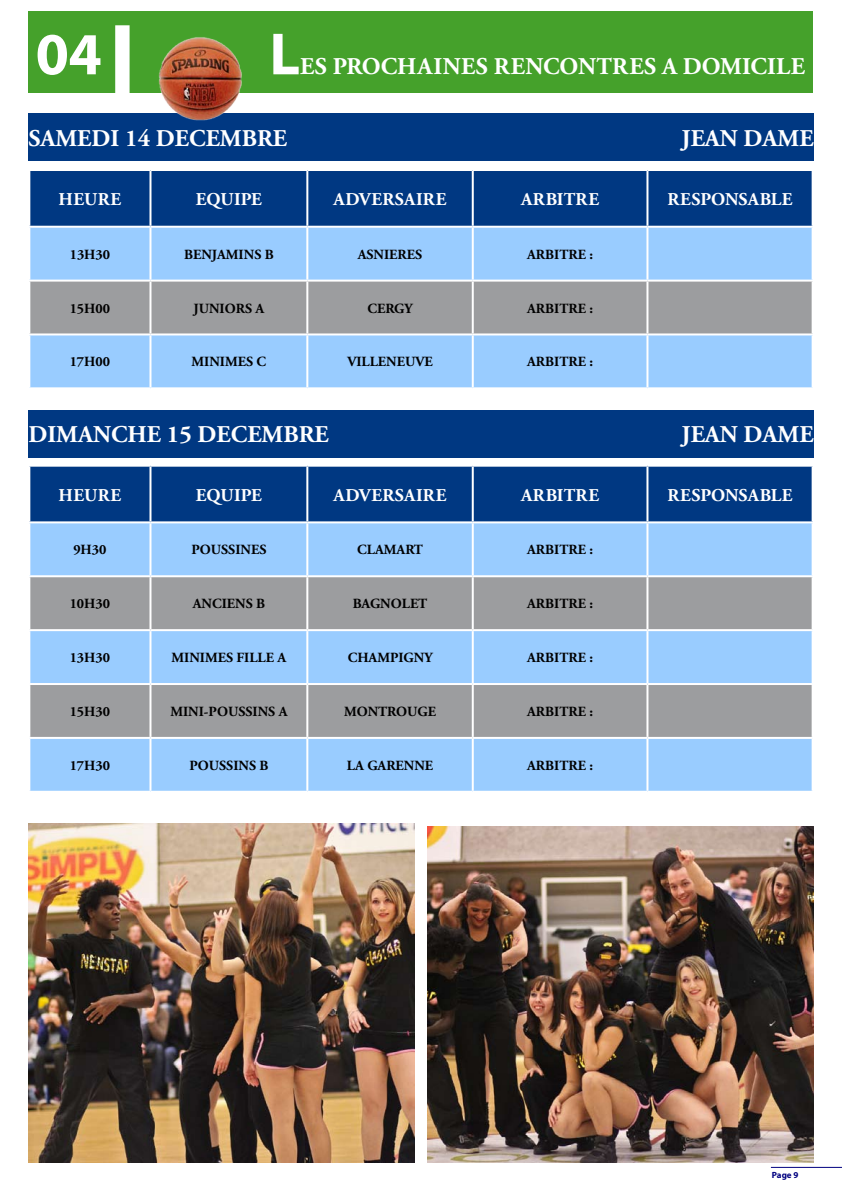
<style>
.page{position:relative;width:842px;height:1191px;background:#fff}
.page>*{position:absolute;margin:0;border:0;box-sizing:border-box;transform-origin:0 0}
.t1{font:700 60px "Myriad Pro";color:#fff}
.t2{font:700 24px "Adobe Garamond Pro";color:#fff}
.t3{font:700 18px "Adobe Garamond Pro";letter-spacing:.005em;color:#fff}
.t4{font:700 14px "Adobe Garamond Pro";color:#000}
.t5{font:700 9px "Myriad Pro";color:#000080}
</style>
<div class="page">
<hr style="left:771px;top:1166px;width:71px;height:1px;background:#000080">
<div style="left:29px;top:12px;width:784px;height:81px;background:#45a12b"></div>
<div style="left:115px;top:25px;width:15px;height:68px;border:8px solid #fff"></div>
<div style="left:28px;top:113px;width:786px;height:47px;background:#003882"></div>
<div style="left:30px;top:171px;width:782px;height:55px;background:#003882"></div>
<div style="left:30px;top:228px;width:782px;height:159px;background:#9cf"></div>
<div style="left:30px;top:281px;width:782px;height:52px;background:#9c9d9f"></div>
<hr style="left:149px;top:171px;width:2px;height:55px;background:#fff">
<hr style="left:306px;top:171px;width:2px;height:55px;background:#fff">
<hr style="left:472px;top:171px;width:2px;height:55px;background:#fff">
<hr style="left:646px;top:171px;width:2px;height:55px;background:#fff">
<hr style="left:149px;top:228px;width:2px;height:51px;background:#fff">
<hr style="left:306px;top:228px;width:2px;height:51px;background:#fff">
<hr style="left:472px;top:228px;width:2px;height:51px;background:#fff">
<hr style="left:646px;top:228px;width:2px;height:51px;background:#fff">
<hr style="left:28px;top:279px;width:122px;height:2px;background:#fff">
<hr style="left:150px;top:279px;width:157px;height:2px;background:#fff">
<hr style="left:149px;top:281px;width:2px;height:52px;background:#fff">
<hr style="left:307px;top:279px;width:166px;height:2px;background:#fff">
<hr style="left:306px;top:281px;width:2px;height:52px;background:#fff">
<hr style="left:473px;top:279px;width:174px;height:2px;background:#fff">
<hr style="left:472px;top:281px;width:2px;height:52px;background:#fff">
<hr style="left:647px;top:279px;width:167px;height:2px;background:#fff">
<hr style="left:646px;top:281px;width:2px;height:52px;background:#fff">
<hr style="left:28px;top:333px;width:122px;height:2px;background:#fff">
<hr style="left:150px;top:333px;width:157px;height:2px;background:#fff">
<hr style="left:149px;top:335px;width:2px;height:52px;background:#fff">
<hr style="left:307px;top:333px;width:166px;height:2px;background:#fff">
<hr style="left:306px;top:335px;width:2px;height:52px;background:#fff">
<hr style="left:473px;top:333px;width:174px;height:2px;background:#fff">
<hr style="left:472px;top:335px;width:2px;height:52px;background:#fff">
<hr style="left:647px;top:333px;width:167px;height:2px;background:#fff">
<hr style="left:646px;top:335px;width:2px;height:52px;background:#fff">
<div style="left:28px;top:410px;width:786px;height:47px;background:#003882"></div>
<div style="left:30px;top:467px;width:782px;height:54px;background:#003882"></div>
<div style="left:30px;top:523px;width:782px;height:267px;background:#9cf"></div>
<svg style="left:30px;top:577px;width:782px;height:160px;background:#9badbf"></svg>
<hr style="left:149px;top:467px;width:2px;height:54px;background:#fff">
<hr style="left:306px;top:467px;width:2px;height:54px;background:#fff">
<hr style="left:472px;top:467px;width:2px;height:54px;background:#fff">
<hr style="left:646px;top:467px;width:2px;height:54px;background:#fff">
<hr style="left:149px;top:523px;width:2px;height:52px;background:#fff">
<hr style="left:306px;top:523px;width:2px;height:52px;background:#fff">
<hr style="left:472px;top:523px;width:2px;height:52px;background:#fff">
<hr style="left:646px;top:523px;width:2px;height:52px;background:#fff">
<hr style="left:28px;top:575px;width:122px;height:2px;background:#fff">
<hr style="left:150px;top:575px;width:157px;height:2px;background:#fff">
<hr style="left:149px;top:577px;width:2px;height:52px;background:#fff">
<hr style="left:307px;top:575px;width:166px;height:2px;background:#fff">
<hr style="left:306px;top:577px;width:2px;height:52px;background:#fff">
<hr style="left:473px;top:575px;width:174px;height:2px;background:#fff">
<hr style="left:472px;top:577px;width:2px;height:52px;background:#fff">
<hr style="left:647px;top:575px;width:167px;height:2px;background:#fff">
<hr style="left:646px;top:577px;width:2px;height:52px;background:#fff">
<hr style="left:28px;top:629px;width:122px;height:2px;background:#fff">
<hr style="left:150px;top:629px;width:157px;height:2px;background:#fff">
<hr style="left:149px;top:631px;width:2px;height:52px;background:#fff">
<hr style="left:307px;top:629px;width:166px;height:2px;background:#fff">
<hr style="left:306px;top:631px;width:2px;height:52px;background:#fff">
<hr style="left:473px;top:629px;width:174px;height:2px;background:#fff">
<hr style="left:472px;top:631px;width:2px;height:52px;background:#fff">
<hr style="left:647px;top:629px;width:167px;height:2px;background:#fff">
<hr style="left:646px;top:631px;width:2px;height:52px;background:#fff">
<hr style="left:28px;top:683px;width:122px;height:2px;background:#fff">
<hr style="left:150px;top:683px;width:157px;height:2px;background:#fff">
<hr style="left:149px;top:685px;width:2px;height:52px;background:#fff">
<hr style="left:307px;top:683px;width:166px;height:2px;background:#fff">
<hr style="left:306px;top:685px;width:2px;height:52px;background:#fff">
<hr style="left:473px;top:683px;width:174px;height:2px;background:#fff">
<hr style="left:472px;top:685px;width:2px;height:52px;background:#fff">
<hr style="left:647px;top:683px;width:167px;height:2px;background:#fff">
<hr style="left:646px;top:685px;width:2px;height:52px;background:#fff">
<hr style="left:28px;top:737px;width:122px;height:2px;background:#fff">
<hr style="left:150px;top:737px;width:157px;height:2px;background:#fff">
<hr style="left:149px;top:739px;width:2px;height:51px;background:#fff">
<hr style="left:307px;top:737px;width:166px;height:2px;background:#fff">
<hr style="left:306px;top:739px;width:2px;height:51px;background:#fff">
<hr style="left:473px;top:737px;width:174px;height:2px;background:#fff">
<hr style="left:472px;top:739px;width:2px;height:51px;background:#fff">
<hr style="left:647px;top:737px;width:167px;height:2px;background:#fff">
<hr style="left:646px;top:739px;width:2px;height:51px;background:#fff">
<img style="left:158px;top:37px;width:84px;height:84px">
<img style="left:28px;top:823px;width:387px;height:339px">
<img style="left:427px;top:826px;width:387px;height:336px">
<h1 class="t1" style="left:36px;top:15px;width:97px">04 |</h1>
<h1 class="t1" style="left:269px;top:15px;width:32px">L</h1>
<h2 class="t2" style="left:300px;top:53px;width:134px">ES PROCHAINE</h2>
<h2 class="t2" style="left:476px;top:53px;width:36px">S RENC</h2>
<h2 class="t2" style="left:559px;top:53px;width:36px">ONTRE</h2>
<h2 class="t2" style="left:644px;top:53px;width:92px">S A DOMICILE</h2>
<h2 class="t2" style="left:28px;top:124px;width:29px">SAMEDI</h2>
<h2 class="t2" style="left:125px;top:124px;width:50px">14 DECEMBRE</h2>
<h2 class="t2" style="left:681px;top:124px;width:26px">JEAN</h2>
<h2 class="t2" style="left:744px;top:124px;width:19px">DAME</h2>
<p class="t3" style="left:59px;top:189px;width:28px">HEURE</p>
<p class="t3" style="left:196px;top:189px;width:67px">EQUI PE</p>
<p class="t3" style="left:334px;top:189px;width:83px">ADVERSAIRE</p>
<p class="t3" style="left:521px;top:189px;width:13px">ARBITRE</p>
<p class="t3" style="left:667px;top:189px;width:93px">RESPONSABLE</p>
<p class="t4" style="left:70px;top:246px;width:42px">13H30</p>
<p class="t4" style="left:184px;top:246px;width:11px">BEN</p>
<p class="t4" style="left:212px;top:246px;width:16px">JAMIN</p>
<p class="t4" style="left:254px;top:246px;width:20px">S B</p>
<p class="t4" style="left:358px;top:246px;width:26px">ASNIERE</p>
<p class="t4" style="left:415px;top:246px;width:9px">S</p>
<p class="t4" style="left:527px;top:246px;width:10px">ARBITRE</p>
<p class="t4" style="left:589px;top:246px;width:5px">:</p>
<p class="t4" style="left:70px;top:300px;width:42px">15H00</p>
<p class="t4" style="left:193px;top:300px;width:15px">JUNI</p>
<p class="t4" style="left:225px;top:300px;width:41px">ORS A</p>
<p class="t4" style="left:367px;top:300px;width:11px">CERG</p>
<p class="t4" style="left:405px;top:300px;width:10px">Y</p>
<p class="t4" style="left:527px;top:300px;width:10px">ARBITRE</p>
<p class="t4" style="left:589px;top:300px;width:5px">:</p>
<p class="t4" style="left:70px;top:354px;width:42px">17H00</p>
<p class="t4" style="left:192px;top:354px;width:11px">MINIME</p>
<p class="t4" style="left:246px;top:354px;width:21px">S C</p>
<p class="t4" style="left:347px;top:354px;width:19px">VILLENEU</p>
<p class="t4" style="left:415px;top:354px;width:19px">VE</p>
<p class="t4" style="left:527px;top:354px;width:10px">ARBITRE</p>
<p class="t4" style="left:589px;top:354px;width:5px">:</p>
<h2 class="t2" style="left:28px;top:421px;width:18px">DIMANC</h2>
<h2 class="t2" style="left:128px;top:421px;width:89px">HE 15 DECEMBRE</h2>
<h2 class="t2" style="left:681px;top:421px;width:26px">JEAN</h2>
<h2 class="t2" style="left:744px;top:421px;width:19px">DAME</h2>
<p class="t3" style="left:59px;top:484px;width:28px">HEURE</p>
<p class="t3" style="left:196px;top:484px;width:67px">EQUI PE</p>
<p class="t3" style="left:334px;top:484px;width:83px">ADVERSAIRE</p>
<p class="t3" style="left:521px;top:484px;width:13px">ARBITRE</p>
<p class="t3" style="left:667px;top:484px;width:93px">RESPONSABLE</p>
<p class="t4" style="left:73px;top:542px;width:35px">9H30</p>
<p class="t4" style="left:191px;top:542px;width:77px">POUSSINES</p>
<p class="t4" style="left:357px;top:542px;width:11px">CLAMART</p>
<p class="t4" style="left:527px;top:542px;width:10px">ARBITRE</p>
<p class="t4" style="left:589px;top:542px;width:5px">:</p>
<p class="t4" style="left:70px;top:595px;width:42px">10H30</p>
<p class="t4" style="left:193px;top:595px;width:10px">ANCIEN</p>
<p class="t4" style="left:246px;top:595px;width:20px">S B</p>
<p class="t4" style="left:353px;top:595px;width:11px">BAGN</p>
<p class="t4" style="left:391px;top:595px;width:21px">OLET</p>
<p class="t4" style="left:527px;top:595px;width:10px">ARBITRE</p>
<p class="t4" style="left:589px;top:595px;width:5px">:</p>
<p class="t4" style="left:70px;top:649px;width:42px">13H30</p>
<p class="t4" style="left:172px;top:649px;width:11px">MINIME</p>
<p class="t4" style="left:226px;top:649px;width:27px">S FILLE</p>
<p class="t4" style="left:277px;top:649px;width:10px">A</p>
<p class="t4" style="left:348px;top:649px;width:86px">CHAMPIGNY</p>
<p class="t4" style="left:527px;top:649px;width:10px">ARBITRE</p>
<p class="t4" style="left:589px;top:649px;width:5px">:</p>
<p class="t4" style="left:70px;top:703px;width:42px">15H30</p>
<p class="t4" style="left:170px;top:703px;width:10px">MINI</p>
<p class="t4" style="left:204px;top:703px;width:85px">-POUSSINS A</p>
<p class="t4" style="left:344px;top:703px;width:35px">MONTR</p>
<p class="t4" style="left:396px;top:703px;width:22px">OUGE</p>
<p class="t4" style="left:527px;top:703px;width:10px">ARBITRE</p>
<p class="t4" style="left:589px;top:703px;width:5px">:</p>
<p class="t4" style="left:70px;top:757px;width:42px">17H30</p>
<p class="t4" style="left:189px;top:757px;width:80px">POUSSINS B</p>
<p class="t4" style="left:347px;top:757px;width:31px">LA GARENNE</p>
<p class="t4" style="left:527px;top:757px;width:10px">ARBITRE</p>
<p class="t4" style="left:589px;top:757px;width:5px">:</p>
<p class="t5" style="left:772px;top:1168px;width:28px">page 9</p>
</div>
